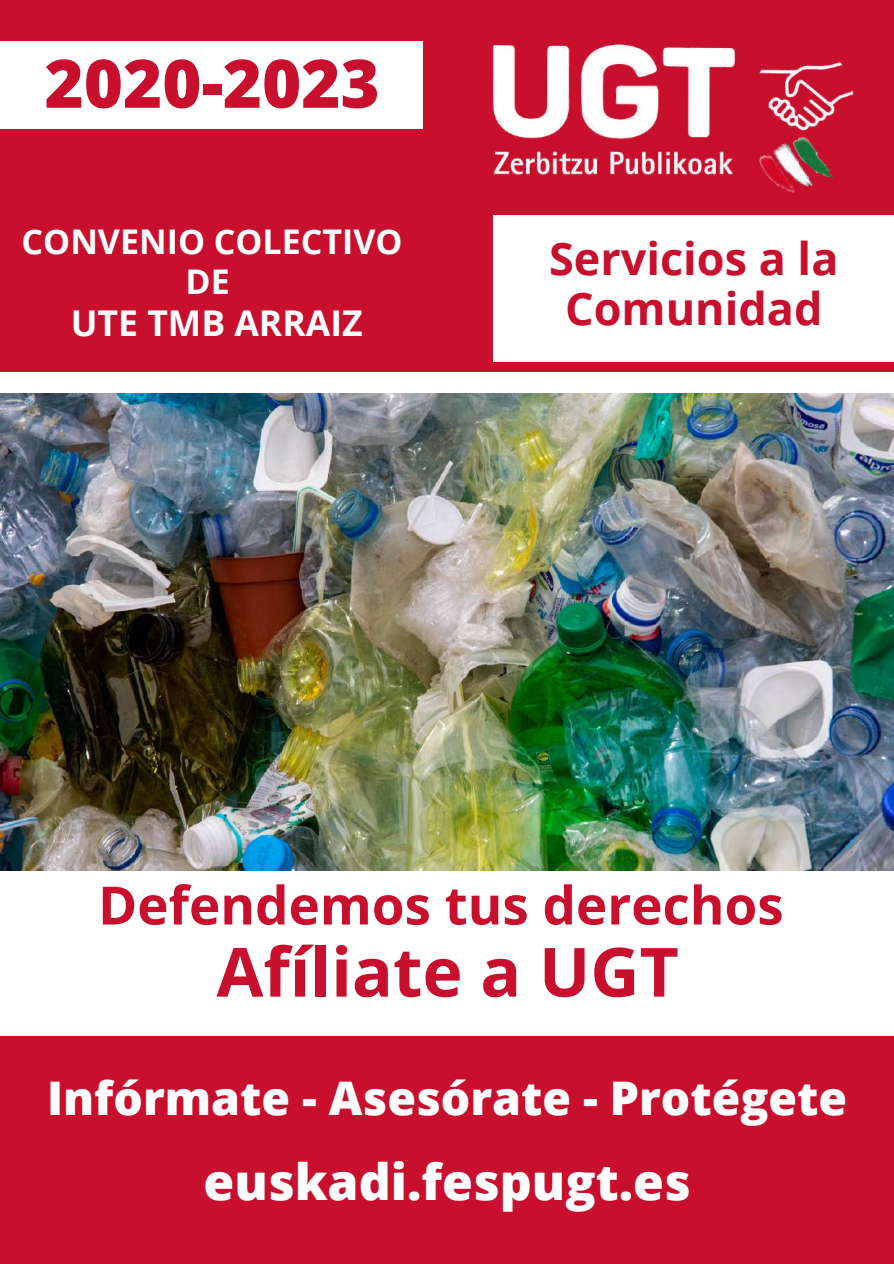
<style>
.page{position:relative;width:894px;height:1264px;background:#fff}
.page>*{position:absolute;margin:0;border:0;box-sizing:border-box;transform-origin:0 0}
.t1{font:700 67.95px "Open Sans";color:#c8102e}
.t2{font:800 66.9px "Open Sans";color:#c8102e}
.t3{font:700 52.95px "Open Sans";color:#c8102e}
.t4{font:800 49.95px "Open Sans";color:#fff}
.t5{font:800 46.35px "Open Sans";color:#fff}
.t6{font:700 45px/50.7px "Open Sans";color:#c8102e;text-align:center}
.t7{font:700 35.55px "Open Sans";color:#fff}
.t8{font:700 34.05px/40.5px "Open Sans";color:#fff;text-align:center}
</style>
<div class="page">
<div style="left:0;top:1036px;width:893px;height:227px;background:#c8102e"></div>
<div style="left:0;top:0;width:893px;height:372px;background:#c8102e"></div>
<img style="left:492px;top:44px;width:362px;height:149px">
<div style="left:0;top:42px;width:422px;height:86px;background:#fff"></div>
<div style="left:493px;top:215px;width:400px;height:146px;background:#fff"></div>
<img style="left:0;top:394px;width:893px;height:476px">
<h2 class="t2" style="left:45px;top:36px;width:336px">2020-2023</h2>
<p class="t8" style="left:22px;top:220px;width:382px">CONVENIO COLECTIVO<br>DE</p>
<p class="t7" style="left:71px;top:298px;width:293px">UTE TMB ARRAIZ</p>
<p class="t6" style="left:549px;top:232px;width:291px">Servicios a la<br>Comunidad</p>
<p class="t3" style="left:98px;top:868px;width:686px">Defendemos tus derechos</p>
<h1 class="t1" style="left:216px;top:924px;width:463px">Afíliate a UGT</h1>
<p class="t5" style="left:47px;top:1065px;width:801px">Infórmate - Asesórate - Protégete</p>
<p class="t4" style="left:203px;top:1146px;width:488px">euskadi.fespugt.es</p>
</div>
